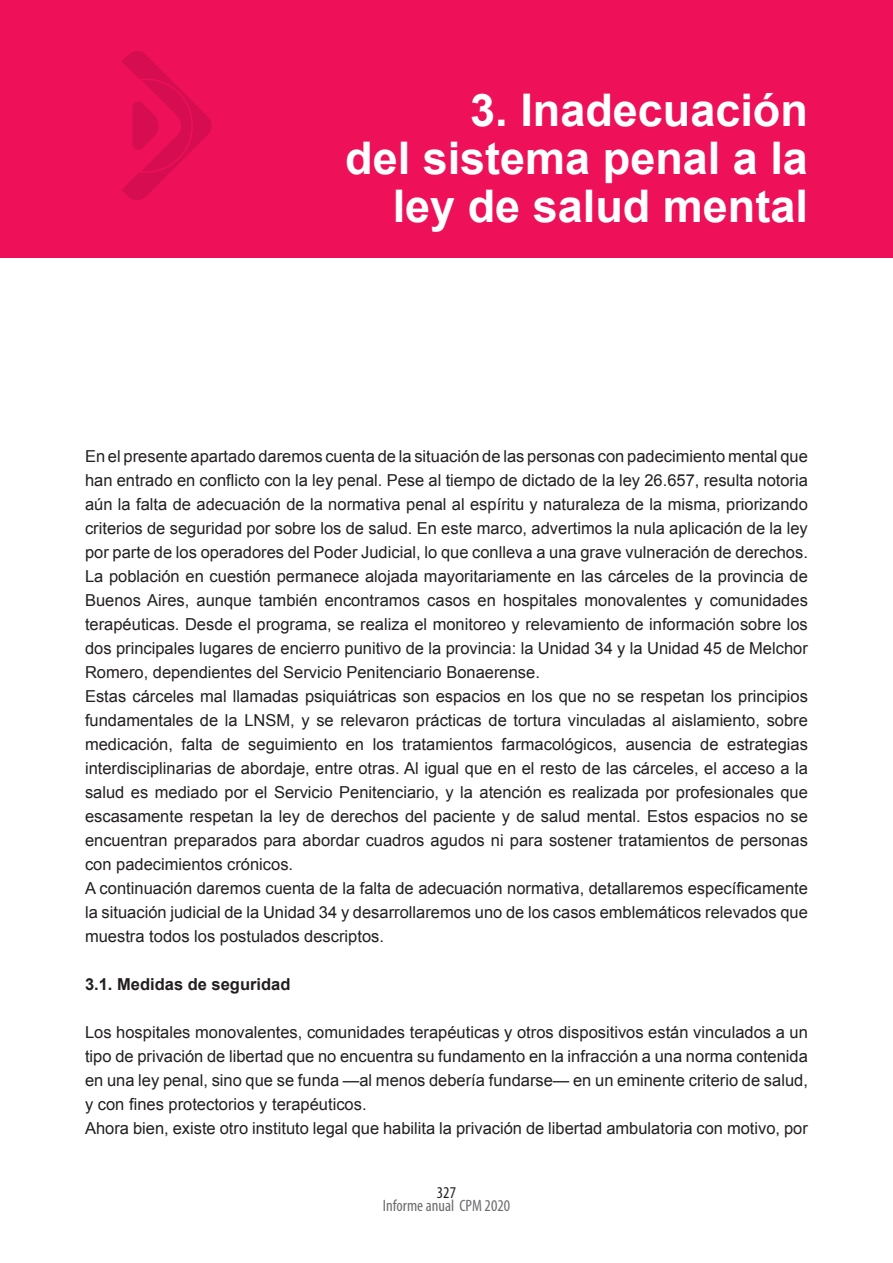
<style>
.page{position:relative;width:893px;height:1263px;background:#fff}
.page>*{position:absolute;margin:0;border:0;box-sizing:border-box;transform-origin:0 0}
.t1{font:700 45px/48px "Arial";color:#fff;text-align:right}
.t2{font:16.5px/24px "Arial";color:#231f20}
.t3{font:700 16.5px "Arial";color:#231f20}
.t4{font:condensed 16.5px "Myriad Pro";color:#6c6d70}
.t5{font:condensed 16.5px "Myriad Pro";color:#231f20}
</style>
<div class="page">
<div style="left:0;top:0;width:893px;height:257px;background:#ee1059"></div>
<svg style="left:122px;top:51px;width:90px;height:149px"></svg>
<h1 class="t1" style="left:345px;top:88px;width:464px">3. Inadecuación<br>del sistema penal a la ley de salud mental</h1>
<p class="t2" style="left:85px;top:444px;width:724px">En el presente apartado daremos cuenta de la situación de las personas con padecimiento mental que han entrado en conflicto con la ley penal. Pese al tiempo de dictado de la ley 26.657, resulta notoria aún la falta de adecuación de la normativa penal al espíritu y naturaleza de la misma, priorizando criterios de seguridad por sobre los de salud. En este marco, advertimos la nula aplicación de la ley por parte de los operadores del Poder Judicial, lo que conlleva a una grave vulneración de derechos.<br>La población en cuestión permanece alojada mayoritariamente en las cárceles de la provincia de Buenos Aires, aunque también encontramos casos en hospitales monovalentes y comunidades terapéuticas. Desde el programa, se realiza el monitoreo y relevamiento de información sobre los dos principales lugares de encierro punitivo de la provincia: la Unidad 34 y la Unidad 45 de Melchor Romero, dependientes del Servicio Penitenciario Bonaerense.<br>Estas cárceles mal llamadas psiquiátricas son espacios en los que no se respetan los principios fundamentales de la LNSM, y se relevaron prácticas de tortura vinculadas al aislamiento, sobre medicación, falta de seguimiento en los tratamientos farmacológicos, ausencia de estrategias interdisciplinarias de abordaje, entre otras. Al igual que en el resto de las cárceles, el acceso a la salud es mediado por el Servicio Penitenciario, y la atención es realizada por profesionales que escasamente respetan la ley de derechos del paciente y de salud mental. Estos espacios no se encuentran preparados para abordar cuadros agudos ni para sostener tratamientos de personas con padecimientos crónicos.<br>A continuación daremos cuenta de la falta de adecuación normativa, detallaremos específicamente la situación judicial de la Unidad 34 y desarrollaremos uno de los casos emblemáticos relevados que muestra todos los postulados descriptos.</p>
<p class="t3" style="left:85px;top:973px;width:207px">3.1. Medidas de seguridad</p>
<p class="t2" style="left:85px;top:1021px;width:724px">Los hospitales monovalentes, comunidades terapéuticas y otros dispositivos están vinculados a un tipo de privación de libertad que no encuentra su fundamento en la infracción a una norma contenida en una ley penal, sino que se funda —al menos debería fundarse— en un eminente criterio de salud, y con fines protectorios y terapéuticos.<br>Ahora bien, existe otro instituto legal que habilita la privación de libertad ambulatoria con motivo, por</p>
<p class="t5" style="left:437px;top:1182px;width:21px">327</p>
<p class="t4" style="left:383px;top:1196px;width:129px">Informe anual CPM 2020</p>
</div>
